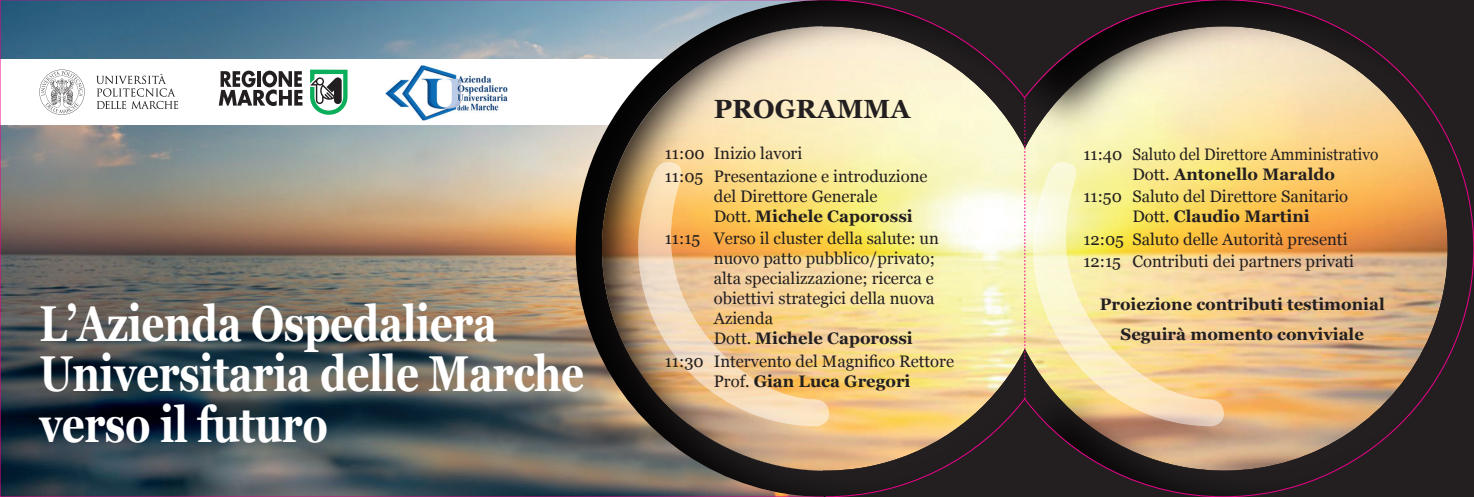
<style>
.page{position:relative;width:1474px;height:497px;background:#fff}
.page>*{position:absolute;margin:0;border:0;box-sizing:border-box;transform-origin:0 0}
.t1{font:700 50.23px/50.8px "Georgia";letter-spacing:-.01em;color:#fff;scale:.8 1}
.t2{font:700 26.25px "Georgia";color:#231f20}
.t3{font:16.62px/19.9px "Georgia";color:#231f20}
.t4{font:700 16.62px/29.9px "Georgia";color:#231f20;text-align:center}
.s1{font-weight:700}
</style>
<div class="page">
<img style="left:0;top:0;width:1473px;height:496px">
<svg style="left:1024px;top:98px;width:1px;height:300px"></svg>
<h1 class="t1" style="left:39px;top:295px;width:682px">L’Azienda Ospedaliera<br>Universitaria delle Marche verso il futuro</h1>
<h2 class="t2" style="left:714px;top:89px;width:198px">PROGRAMMA</h2>
<p class="t3" style="left:665px;top:141px;width:264px;line-height:22.4px">11:00 Inizio lavori<br>11:05 Presentazione e introduzione</p>
<p class="t3" style="left:714px;top:185px;width:200px">del Direttore Generale<br>Dott. <span class="s1">Michele Caporossi</span></p>
<p class="t3" style="left:714px;top:227px;width:227px;text-indent:-49px">11:15 Verso il cluster della salute: un nuovo patto pubblico/privato; alta specializzazione; ricerca e obiettivi strategici della nuova<br>Azienda<br>Dott. <span class="s1">Michele Caporossi</span></p>
<p class="t3" style="left:665px;top:350px;width:291px;text-align:center">11:30 Intervento del Magnifico Rettore<br>Prof. <span class="s1">Gian Luca Gregori</span></p>
<p class="t3" style="left:1083px;top:143px;width:296px;text-align:center">11:40 Saluto del Direttore Amministrativo<br>Dott. <span class="s1">Antonello Maraldo</span></p>
<p class="t3" style="left:1132px;top:186px;width:217px;text-indent:-49px">11:50 Saluto del Direttore Sanitario<br>Dott. <span class="s1">Claudio Martini</span></p>
<p class="t3" style="left:1083px;top:227px;width:272px;line-height:22.4px">12:05 Saluto delle Autorità presenti<br>12:15 Contributi dei partners privati</p>
<p class="t4" style="left:1099px;top:288px;width:286px">Proiezione contributi testimonial<br>Seguirà momento conviviale</p>
</div>
